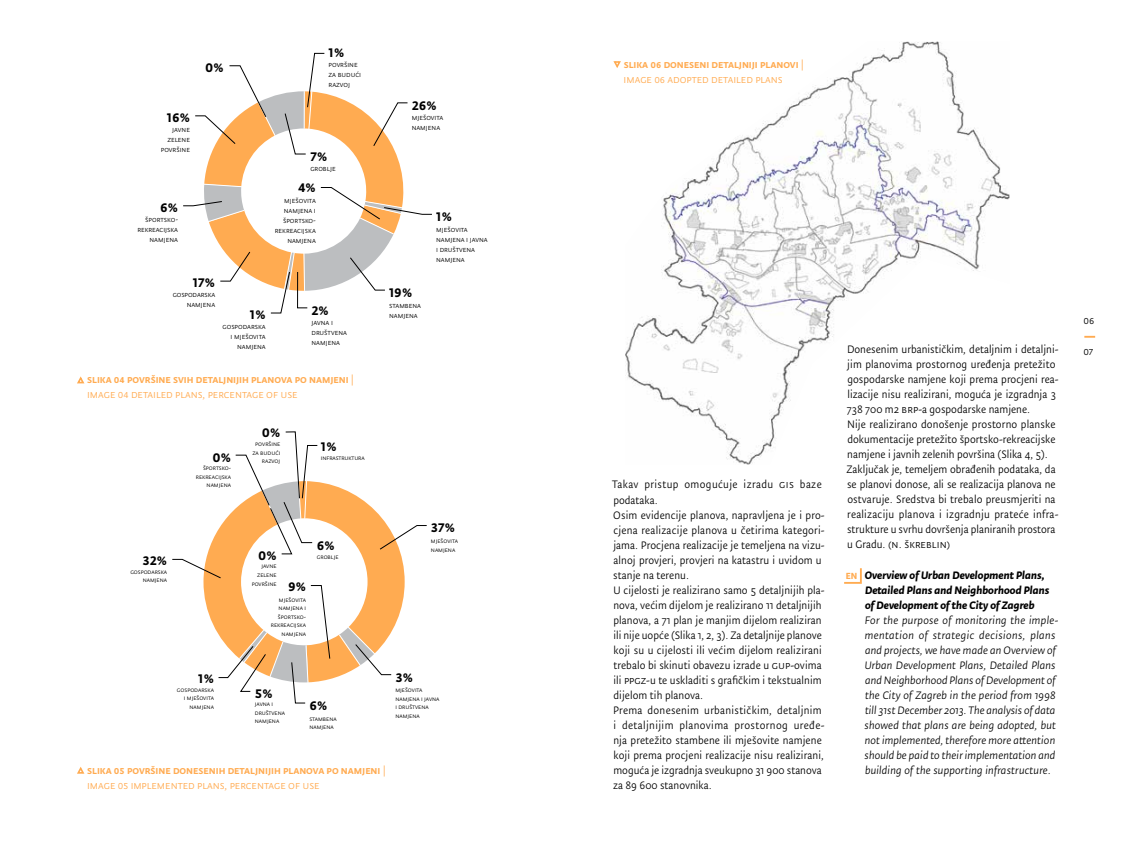
<style>
.page{position:relative;width:1134px;height:851px;background:#fff}
.page>*{position:absolute;margin:0;border:0;box-sizing:border-box;transform-origin:0 0}
.t1{font:500 17.75px "Tempera Pro";letter-spacing:-.01em;color:#000}
.t2{font:12.25px/15px "Tempera Pro Normal";letter-spacing:.005em;color:#000}
.t3{font:italic 12.25px/15px "Tempera Pro Normal";letter-spacing:.005em;color:#000}
.t4{font:500 12.25px "Tempera Pro";color:#ffab51}
.t5{font:12.25px "Tempera Pro Normal";color:#ffab51}
.t6{font:italic 700 12.25px/15px "Tempera Pro";color:#000}
.t7{font:700 10px "Tempera Pro";color:#ffab51}
.t8{font:8.38px/10px "Tempera Pro Normal";color:#000;text-align:right}
.t9{font:7.12px/8.5px "Tempera Pro Normal";color:#000;text-align:right}
.s1{font-family:"Tempera Pro Normal";font-weight:400}
</style>
<div class="page">
<img style="left:625px;top:42px;width:384px;height:422px">
<svg style="left:613px;top:61px;width:8px;height:7px"></svg>
<svg style="left:77px;top:767px;width:8px;height:7px"></svg>
<svg style="left:77px;top:376px;width:8px;height:8px"></svg>
<svg style="left:172px;top:431px;width:255px;height:272px"></svg>
<svg style="left:183px;top:53px;width:249px;height:260px"></svg>
<svg style="left:844px;top:568px;width:18px;height:16px"></svg>
<h1 class="t1" style="left:167px;top:106px;width:25px">16%</h1>
<p class="t8" style="left:161px;top:124px;width:31px">javne zelene površine</p>
<h1 class="t1" style="left:205px;top:57px;width:20px">0%</h1>
<h1 class="t1" style="left:160px;top:196px;width:19px">6%</h1>
<p class="t8" style="left:137px;top:214px;width:42px">športsko&shy;rekreacijska namjena</p>
<h1 class="t1" style="left:329px;top:41px;width:17px">1%</h1>
<p class="t8" style="left:329px;top:59px;width:34px;text-align:left">površine za budući razvoj</p>
<h1 class="t1" style="left:310px;top:146px;width:18px">7%</h1>
<p class="t8" style="left:310px;top:164px;width:27px">groblje</p>
<h1 class="t1" style="left:298px;top:176px;width:19px">4%</h1>
<p class="t8" style="left:275px;top:195px;width:42px">mješovita namjena i športsko&shy;rekreacijska namjena</p>
<h1 class="t1" style="left:193px;top:271px;width:24px">17%</h1>
<p class="t8" style="left:173px;top:289px;width:44px">gospodarska namjena</p>
<h1 class="t1" style="left:250px;top:303px;width:17px">1%</h1>
<p class="t8" style="left:223px;top:321px;width:45px">gospodarska i mješovita namjena</p>
<h1 class="t1" style="left:312px;top:299px;width:19px">2%</h1>
<p class="t8" style="left:312px;top:317px;width:37px;text-align:left">javna i društvena namjena</p>
<p class="t4" style="left:87px;top:372px;width:268px">slika 04 površine svih detaljnijih planova po namjeni <span class="s1">|</span></p>
<p class="t5" style="left:87px;top:388px;width:212px">image 04 detailed plans, percentage of use</p>
<h1 class="t1" style="left:142px;top:549px;width:26px">32%</h1>
<p class="t9" style="left:130px;top:567px;width:38px">gospodarska namjena</p>
<h1 class="t1" style="left:213px;top:446px;width:20px">0%</h1>
<p class="t9" style="left:196px;top:464px;width:37px">športsko&shy;rekreacijska namjena</p>
<h1 class="t1" style="left:198px;top:667px;width:17px">1%</h1>
<p class="t9" style="left:177px;top:685px;width:38px">gospodarska i mješovita namjena</p>
<h1 class="t1" style="left:262px;top:421px;width:20px">0%</h1>
<p class="t9" style="left:252px;top:439px;width:29px">površine za budući razvoj</p>
<h1 class="t1" style="left:321px;top:435px;width:17px">1%</h1>
<p class="t9" style="left:321px;top:453px;width:45px">infrastruktura</p>
<h1 class="t1" style="left:258px;top:544px;width:20px">0%</h1>
<p class="t9" style="left:252px;top:562px;width:26px">javne zelene površine</p>
<h1 class="t1" style="left:288px;top:575px;width:19px">9%</h1>
<p class="t9" style="left:271px;top:595px;width:37px">mješovita namjena i športsko&shy;rekreacijska namjena</p>
<h1 class="t1" style="left:317px;top:534px;width:19px">6%</h1>
<p class="t9" style="left:317px;top:552px;width:23px">groblje</p>
<h1 class="t1" style="left:255px;top:681px;width:19px">5%</h1>
<p class="t9" style="left:255px;top:699px;width:32px;text-align:left">javna i društvena namjena</p>
<h1 class="t1" style="left:309px;top:694px;width:19px">6%</h1>
<p class="t9" style="left:309px;top:714px;width:29px;text-align:left">stambena namjena</p>
<h1 class="t1" style="left:412px;top:94px;width:26px">26%</h1>
<p class="t8" style="left:412px;top:113px;width:33px;text-align:left">mješovita namjena</p>
<h1 class="t1" style="left:389px;top:281px;width:25px">19%</h1>
<p class="t8" style="left:389px;top:300px;width:33px">stambena</p>
<p class="t8" style="left:389px;top:310px;width:30px">namjena</p>
<h1 class="t1" style="left:436px;top:205px;width:17px">1%</h1>
<p class="t8" style="left:436px;top:224px;width:53px;text-align:left">mješovita namjena i javna i društvena namjena</p>
<h1 class="t1" style="left:431px;top:516px;width:26px">37%</h1>
<p class="t9" style="left:431px;top:536px;width:29px;text-align:left">mješovita namjena</p>
<h1 class="t1" style="left:395px;top:665px;width:19px">3%</h1>
<p class="t9" style="left:395px;top:685px;width:46px;text-align:left">mješovita namjena i javna i društvena namjena</p>
<p class="t4" style="left:87px;top:762px;width:300px">slika 05 površine donesenih detaljnijih planova po namjeni <span class="s1">|</span></p>
<p class="t5" style="left:87px;top:778px;width:234px">image 05 implemented plans, percentage of use</p>
<p class="t4" style="left:624px;top:57px;width:182px">slika 06 doneseni detaljniji planovi <span class="s1">|</span></p>
<p class="t5" style="left:624px;top:73px;width:161px">image 06 adopted detailed plans</p>
<p class="t2" style="left:612px;top:477px;width:214px">Takav pristup omogućuje izradu GIS baze podataka.<br>Osim evidencije planova, napravljena je i pro&shy;cjena realizacije planova u četirima kategori&shy;jama. Procjena realizacije je temeljena na vizu&shy;alnoj provjeri, provjeri na katastru i uvidom u stanje na terenu.<br>U cijelosti je realizirano samo 5 detaljnijih pla&shy;nova, većim dijelom je realizirano 11 detaljnijih planova, a 71 plan je manjim dijelom realiziran ili nije uopće (Slika 1, 2, 3). Za detaljnije planove koji su u cijelosti ili većim dijelom realizirani trebalo bi skinuti obavezu izrade u GUP-ovima ili PPGZ-u te uskladiti s grafičkim i tekstualnim dijelom tih planova.<br>Prema donesenim urbanističkim, detaljnim i detaljnijim planovima prostornog uređe&shy;nja pretežito stambene ili mješovite namjene koji prema procjeni realizacije nisu realizirani, moguća je izgradnja sveukupno 31 900 stanova za 89 600 stanovnika.</p>
<p class="t2" style="left:846px;top:342px;width:214px">Donesenim urbanističkim, detaljnim i detaljni&shy;jim planovima prostornog uređenja pretežito gospodarske namjene koji prema procjeni rea&shy;lizacije nisu realizirani, moguća je izgradnja 3<br>738 700 m2 BRP-a gospodarske namjene.<br>Nije realizirano donošenje prostorno planske dokumentacije pretežito športsko-rekreacijske namjene i javnih zelenih površina (Slika 4, 5).<br>Zaključak je, temeljem obrađenih podataka, da se planovi donose, ali se realizacija planova ne ostvaruje. Sredstva bi trebalo preusmjeriti na realizaciju planova i izgradnju prateće infra&shy;strukture u svrhu dovršenja planiranih prostora u Gradu. (N. Škreblin)</p>
<p class="t7" style="left:846px;top:569px;width:13px">EN</p>
<p class="t6" style="left:865px;top:567px;width:186px">Overview of Urban Development Plans,<br>Detailed Plans and Neighborhood Plans of Development of the City of Zagreb</p>
<p class="t3" style="left:865px;top:612px;width:195px">For the purpose of monitoring the imple&shy;mentation of strategic decisions, plans and projects, we have made an Overview of Urban Development Plans, Detailed Plans and Neighborhood Plans of Development of the City of Zagreb in the period from 1998 till 31st December 2013. The analysis of data showed that plans are being adopted, but not implemented, therefore more attention should be paid to their implementation and building of the supporting infrastructure.</p>
<p class="t2" style="left:1083px;top:313px;width:12px">06</p>
<p class="t2" style="left:1083px;top:343px;width:11px">07</p>
</div>
